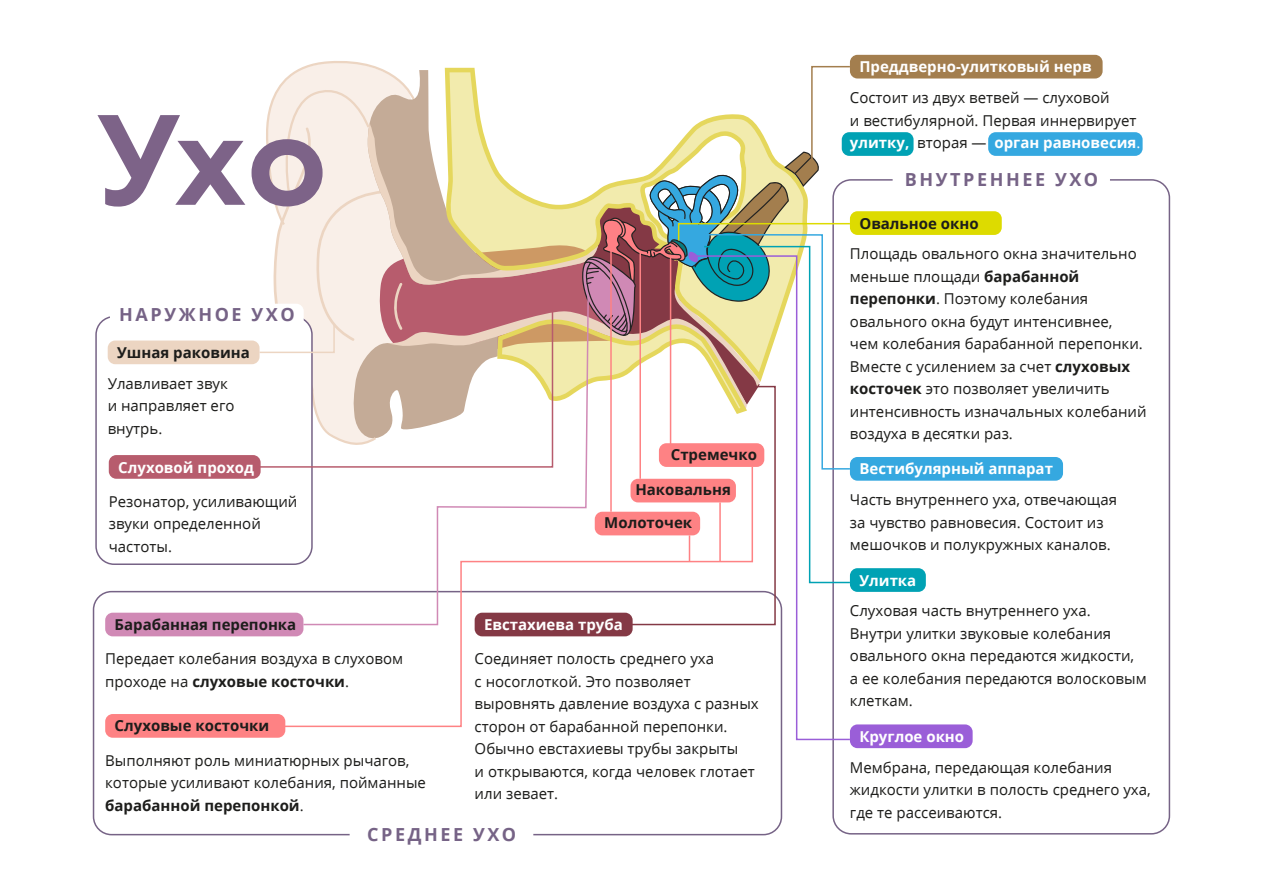
<style>
.page{position:relative;width:1263px;height:893px;background:#fff}
.page>*{position:absolute;margin:0;border:0;box-sizing:border-box;transform-origin:0 0}
.t1{font:700 128.1px "Geometria";color:#7d6388}
.t2{font:700 18px "Open Sans";letter-spacing:.145em;color:#766386}
.t3{font:15px/22.5px "Open Sans";color:#1d1d1b}
.t4{font:700 15px "Open Sans";color:#fff}
.t5{font:700 15px "Open Sans";color:#1d1d1b}
.s1{font-weight:700}
.s2{font-weight:700;color:#fff}
.s3{color:#fff}
</style>
<div class="page">
<div style="left:95px;top:316px;width:218px;height:249px;border:2px solid #766386;border-radius:18px"></div>
<div style="left:110px;top:304px;width:194px;height:23px;background:#fff;border-radius:8px"></div>
<div style="left:108px;top:341px;width:152px;height:23px;background:#ecd5c2;border-radius:8px"></div>
<div style="left:850px;top:211px;width:152px;height:24px;background:#dddb00;border-radius:8px"></div>
<div style="left:850px;top:457px;width:213px;height:24px;background:#35a8e0;border-radius:8px"></div>
<div style="left:850px;top:568px;width:76px;height:24px;background:#00a2b4;border-radius:8px"></div>
<div style="left:842px;top:132px;width:71px;height:24px;background:#00a2b4;border-radius:8px"></div>
<div style="left:988px;top:132px;width:154px;height:24px;background:#35a8e0;border-radius:8px"></div>
<div style="left:850px;top:724px;width:123px;height:24px;background:#9a5ed8;border-radius:8px"></div>
<div style="left:850px;top:55px;width:252px;height:24px;background:#a37e4e;border-radius:8px"></div>
<div style="left:109px;top:455px;width:152px;height:24px;background:#b75c6d;border-radius:8px"></div>
<div style="left:105px;top:613px;width:198px;height:23px;background:#d089b5;border-radius:8px"></div>
<div style="left:105px;top:714px;width:180px;height:24px;background:#fe8284;border-radius:8px"></div>
<svg style="left:283px;top:626px;width:350px;height:102px"></svg>
<svg style="left:780px;top:626px;width:71px;height:115px"></svg>
<svg style="left:256px;top:59px;width:595px;height:567px"></svg>
<h1 class="t1" style="left:96px;top:84px;width:232px">Ухо</h1>
<p class="t2" style="left:119px;top:302px;width:177px">НАРУЖНОЕ УХО</p>
<p class="t5" style="left:117px;top:342px;width:134px">Ушная раковина</p>
<p class="t3" style="left:108px;top:372px;width:128px">Улавливает звук и направляет его внутрь.</p>
<p class="t4" style="left:118px;top:456px;width:137px">Слуховой проход</p>
<p class="t3" style="left:109px;top:490px;width:190px">Резонатор, усиливающий звуки определенной частоты.</p>
<p class="t5" style="left:115px;top:614px;width:183px">Барабанная перепонка</p>
<p class="t3" style="left:105px;top:647px;width:299px">Передает колебания воздуха в слуховом проходе на <span class="s1">слуховые косточки</span>.</p>
<p class="t5" style="left:115px;top:715px;width:156px">Слуховые косточки</p>
<p class="t3" style="left:105px;top:749px;width:322px">Выполняют роль миниатюрных рычагов, которые усиливают колебания, пойманные <span class="s1">барабанной перепонкой</span>.</p>
<p class="t5" style="left:671px;top:444px;width:88px">Стремечко</p>
<p class="t5" style="left:635px;top:479px;width:97px">Наковальня</p>
<p class="t5" style="left:604px;top:512px;width:89px">Молоточек</p>
<p class="t4" style="left:484px;top:614px;width:140px">Евстахиева труба</p>
<p class="t3" style="left:475px;top:647px;width:286px">Соединяет полость среднего уха<br>с носоглоткой. Это позволяет выровнять давление воздуха с разных сторон от барабанной перепонки.<br>Обычно евстахиевы трубы закрыты<br>и открываются, когда человек глотает или зевает.</p>
<p class="t2" style="left:367px;top:821px;width:151px">СРЕДНЕЕ УХО</p>
<p class="t4" style="left:859px;top:56px;width:234px">Преддверно-улитковый нерв</p>
<p class="t3" style="left:850px;top:86px;width:292px">Состоит из двух ветвей — слуховой<br>и вестибулярной. Первая иннервирует <span class="s2">улитку,</span> вторая — <span class="s2">орган равновесия</span><span class="s3">.</span></p>
<p class="t2" style="left:905px;top:167px;width:195px">ВНУТРЕННЕЕ УХО</p>
<p class="t5" style="left:859px;top:213px;width:121px">Овальное окно</p>
<p class="t3" style="left:850px;top:242px;width:298px">Площадь овального окна значительно меньше площади <span class="s1">барабанной перепонки</span>. Поэтому колебания овального окна будут интенсивнее,<br>чем колебания барабанной перепонки.<br>Вместе с усилением за счет <span class="s1">слуховых косточек</span> это позволяет увеличить интенсивность изначальных колебаний воздуха в десятки раз.</p>
<p class="t4" style="left:859px;top:458px;width:195px">Вестибулярный аппарат</p>
<p class="t3" style="left:850px;top:488px;width:269px">Часть внутреннего уха, отвечающая за чувство равновесия. Состоит из мешочков и полукружных каналов.</p>
<p class="t4" style="left:859px;top:570px;width:58px">Улитка</p>
<p class="t3" style="left:850px;top:599px;width:298px">Слуховая часть внутреннего уха.<br>Внутри улитки звуковые колебания овального окна передаются жидкости,<br>а ее колебания передаются волосковым клеткам.</p>
<p class="t4" style="left:859px;top:726px;width:106px">Круглое окно</p>
<p class="t3" style="left:850px;top:756px;width:302px">Мембрана, передающая колебания жидкости улитки в полость среднего уха, где те рассеиваются.</p>
</div>
